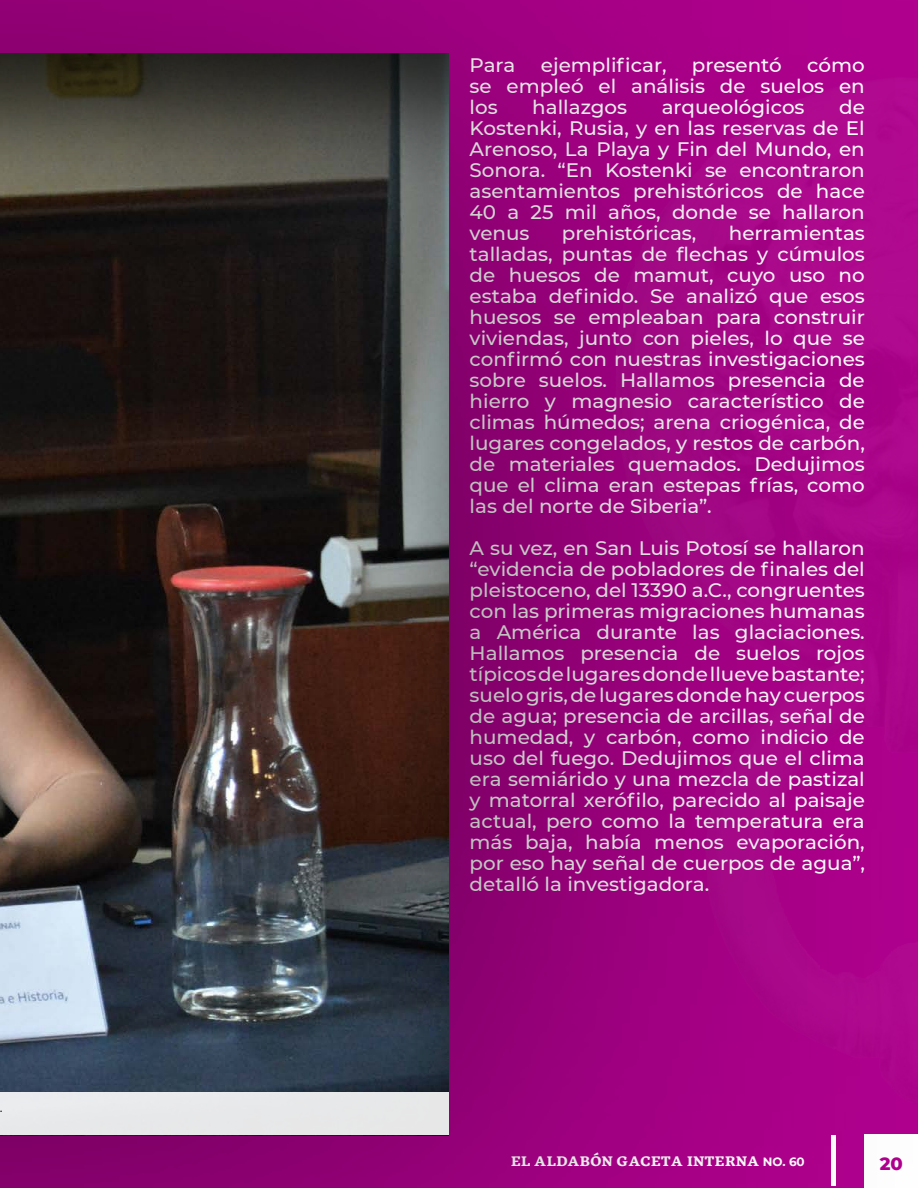
<style>
.page{position:relative;width:918px;height:1188px;background:#fff}
.page>*{position:absolute;margin:0;border:0;box-sizing:border-box;transform-origin:0 0}
.t1{font:500 19.5px/21px "Montserrat";color:#fff;text-align:justify}
.t2{font:800 18px "Montserrat";color:#b0008e}
.t3{font:13.2px "Montserrat";color:#000}
.t4{font:700 12px "GMX";color:#fff}
.s1{font-family:"Montserrat"}
</style>
<div class="page">
<div style="left:0;top:0;width:918px;height:1188px;background:#000;opacity:.5"></div>
<div style="left:0;top:44px;width:462px;height:1094px;background:#000;opacity:.75"></div>
<div style="left:0;top:1092px;width:448px;height:43px;background:#e7e8e9"></div>
<p class="t3" style="left:-1px;top:1098px;width:4px">.</p>
<p class="t1" style="left:470px;top:54px;width:47px">Para</p>
<p class="t1" style="left:541px;top:54px;width:127px">ejemplificar,</p>
<p class="t1" style="left:692px;top:54px;width:91px">presentó</p>
<p class="t1" style="left:470px;top:54px;width:397px;text-indent:338px">cómo se empleó el análisis de suelos en los</p>
<p class="t1" style="left:532px;top:96px;width:96px">hallazgos</p>
<p class="t1" style="left:662px;top:96px;width:144px">arqueológicos</p>
<p class="t1" style="left:470px;top:96px;width:397px;text-indent:369px">de Kostenki, Rusia, y en las reservas de El Arenoso, La Playa y Fin del Mundo, en Sonora. “En Kostenki se encontraron asentamientos prehistóricos de hace 40 a 25 mil años, donde se hallaron venus</p>
<p class="t1" style="left:470px;top:222px;width:397px;text-indent:259px">herramientas talladas, puntas de flechas y cúmulos de huesos de mamut, cuyo uso no estaba definido. Se analizó que esos huesos se empleaban para construir viviendas, junto con pieles, lo que se confirmó con nuestras investigaciones sobre suelos. Hallamos presencia de hierro y magnesio característico de climas húmedos; arena criogénica, de lugares congelados, y restos de carbón, de materiales quemados. Dedujimos que el clima eran estepas frías, como las del norte de Siberia”.</p>
<p class="t1" style="left:470px;top:537px;width:397px">A su vez, en San Luis Potosí se hallaron “evidencia de pobladores de finales del pleistoceno, del 13390 a.C., congruentes con las primeras migraciones humanas a América durante las glaciaciones.<br>Hallamos presencia de suelos rojos típicos de lugares donde llueve bastante; suelo gris, de lugares donde hay cuerpos de agua; presencia de arcillas, señal de humedad, y carbón, como indicio de uso del fuego. Dedujimos que el clima era semiárido y una mezcla de pastizal y matorral xerófilo, parecido al paisaje actual, pero como la temperatura era más baja, había menos evaporación, por eso hay señal de cuerpos de agua”, detalló la investigadora.</p>
<p class="t1" style="left:562px;top:222px;width:136px">prehistóricas,</p>
<p class="t4" style="left:511px;top:1153px;width:295px">EL ALDABÓN GACETA INTERNA <span class="s1">NO. 60</span></p>
<p class="t2" style="left:880px;top:1151px;width:25px">20</p>
</div>
